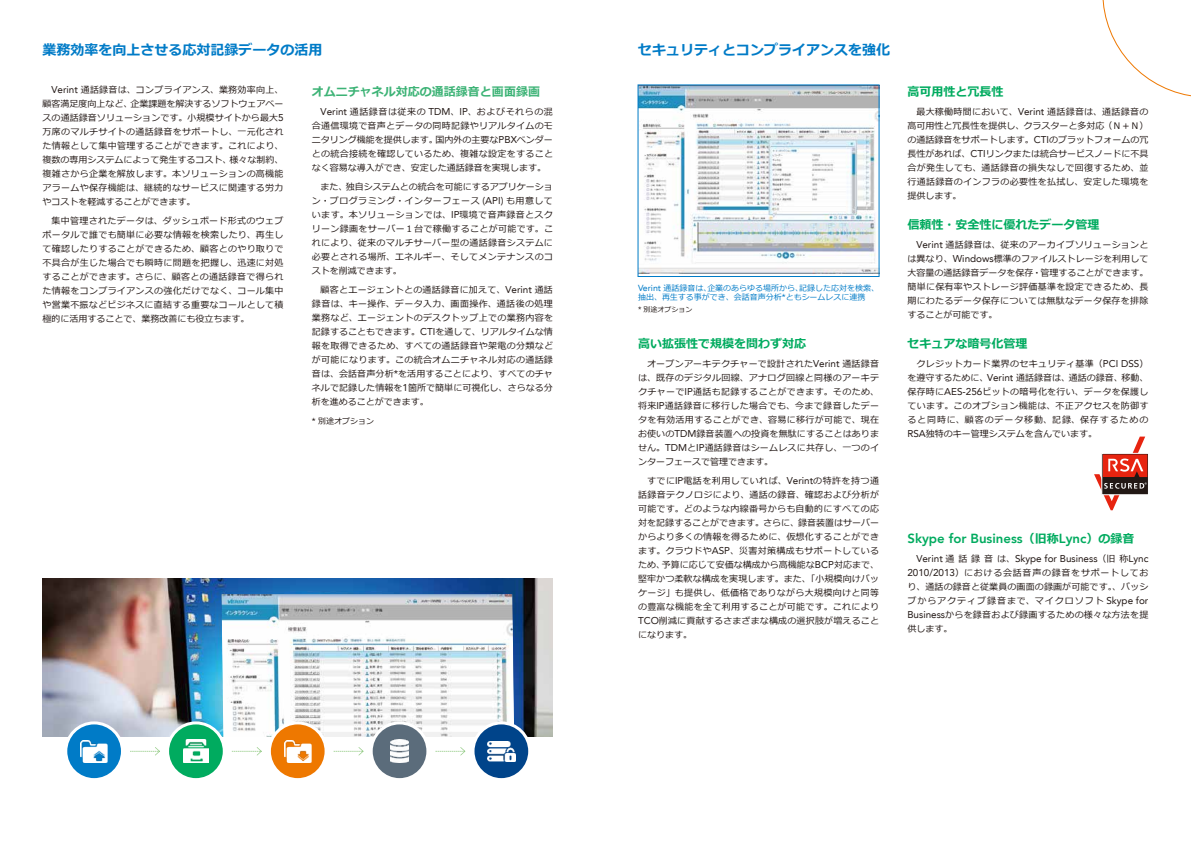
<style>
.page{position:relative;width:1191px;height:842px;background:#fff}
.page>*{position:absolute;margin:0;border:0;box-sizing:border-box;transform-origin:0 0}
.t1{font:700 14px "Meiryo";color:#007bc7}
.t2{font:800 13.2px "Avenir LT";color:#00ab5f}
.t3{font:700 12px "Meiryo";color:#00ab5f}
.t4{font:700 12px "Meiryo";color:#3db376}
.t5{font:9.9px "Avenir LT";color:#221815}
.t6{font:9px/14px "Meiryo";letter-spacing:.025em;color:#221815;text-align:justify}
.t7{font:8px/9px "Meiryo";color:#007bc7}
.t8{font:8px "Meiryo";color:#221815}
.t9{font:7px "Meiryo";color:#221815}
.s1{font-family:"Avenir LT";font-size:9.9px}
.s2{font-family:"Avenir LT";font-size:8.8px}
.s3{font-family:"Avenir LT";font-size:7.7px}
.s4{font-family:"Meiryo";font-weight:700;font-size:12px}
.s5{font-family:"Meiryo";font-size:9px}
</style>
<div class="page">
<svg style="left:1102px;top:0;width:89px;height:97px"></svg>
<img style="left:639px;top:86px;width:238px;height:188px">
<div style="left:637px;top:84px;width:242px;height:193px;border:1px solid #007bc7"></div>
<svg style="left:1147px;top:453px;width:1px;height:42px"></svg>
<svg style="left:1094px;top:437px;width:53px;height:73px"></svg>
<img style="left:43px;top:578px;width:510px;height:159px">
<img style="left:221px;top:594px;width:293px;height:143px">
<svg style="left:130px;top:747px;width:30px;height:8px"></svg>
<svg style="left:232px;top:747px;width:30px;height:8px"></svg>
<svg style="left:334px;top:747px;width:30px;height:8px"></svg>
<svg style="left:435px;top:747px;width:30px;height:8px"></svg>
<div style="left:66px;top:723px;width:56px;height:57px;background:#007bc7;border-radius:50%"></div>
<div style="left:64px;top:721px;width:60px;height:60px;border:3px solid #fff;border-radius:50%"></div>
<img style="left:80px;top:740px;width:28px;height:22px">
<div style="left:168px;top:723px;width:56px;height:57px;background:#00ab5f;border-radius:50%"></div>
<div style="left:166px;top:721px;width:60px;height:60px;border:3px solid #fff;border-radius:50%"></div>
<img style="left:183px;top:740px;width:25px;height:23px">
<div style="left:269px;top:723px;width:57px;height:57px;background:#ee7800;border-radius:50%"></div>
<div style="left:268px;top:721px;width:59px;height:60px;border:3px solid #fff;border-radius:50%"></div>
<img style="left:284px;top:740px;width:27px;height:22px">
<div style="left:371px;top:723px;width:57px;height:57px;background:#5b6c7b;border-radius:50%"></div>
<div style="left:370px;top:721px;width:59px;height:60px;border:3px solid #fff;border-radius:50%"></div>
<img style="left:390px;top:740px;width:18px;height:23px">
<div style="left:473px;top:723px;width:57px;height:57px;background:#00448a;border-radius:50%"></div>
<div style="left:471px;top:721px;width:60px;height:60px;border:3px solid #fff;border-radius:50%"></div>
<img style="left:487px;top:741px;width:28px;height:20px">
<h1 class="t1" style="left:43px;top:40px;width:281px">業務効率を向上させる応対記録データの活用</h1>
<h3 class="t4" style="left:312px;top:83px;width:230px">オムニチャネル対応の通話録音と画面録画</h3>
<p class="t6" style="left:312px;top:105px;width:242px;text-indent:9px"><span class="s1">Verint</span> 通話録音は従来の <span class="s1">TDM</span>、<span class="s1">IP</span>、およびそれらの混合通信環境で音声とデータの同時記録やリアルタイムのモニタリング機能を提供します。国内外の主要な<span class="s1">PBX</span>ベンダーとの統合接続を確認しているため、複雑な設定をすることなく容易な導入ができ、安定した通話録音を実現します。</p>
<p class="t6" style="left:312px;top:180px;width:242px;text-indent:9px">また、独自システムとの統合を可能にするアプリケーション・プログラミング・インターフェース <span class="s1">(API)</span> も用意しています。本ソリューションでは、<span class="s1">IP</span>環境で音声録音とスクリーン録画をサーバー１台で稼働することが可能です。これにより、従来のマルチサーバー型の通話録音システムに必要とされる場所、エネルギー、そしてメンテナンスのコストを削減できます。</p>
<p class="t6" style="left:312px;top:283px;width:242px;text-indent:9px">顧客とエージェントとの通話録音に加えて、<span class="s1">Verint</span> 通話録音は、キー操作、データ入力、画面操作、通話後の処理業務など、エージェントのデスクトップ上での業務内容を記録することもできます。<span class="s1">CTI</span>を通して、リアルタイムな情報を取得できるため、すべての通話録音や架電の分類などが可能になります。この統合オムニチャネル対応の通話録音は、会話音声分析<span class="s1">*</span>を活用することにより、すべてのチャネルで記録した情報を<span class="s1">1</span>箇所で簡単に可視化し、さらなる分析を進めることができます。</p>
<p class="t6" style="left:43px;top:83px;width:242px;text-indent:9px"><span class="s1">Verint</span> 通話録音は、コンプライアンス、業務効率向上、顧客満足度向上など、企業課題を解決するソフトウェアベースの通話録音ソリューションです。小規模サイトから最大<span class="s1">5</span>万席のマルチサイトの通話録音をサポートし、一元化された情報として集中管理することができます。これにより、複数の専用システムによって発生するコスト、様々な制約、複雑さから企業を解放します。本ソリューションの高機能アラームや保存機能は、継続的なサービスに関連する労力やコストを軽減することができます。</p>
<p class="t6" style="left:43px;top:214px;width:242px;text-indent:9px">集中管理されたデータは、ダッシュボード形式のウェブポータルで誰でも簡単に必要な情報を検索したり、再生して確認したりすることができるため、顧客とのやり取りで不具合が生じた場合でも瞬時に問題を把握し、迅速に対処することができます。さらに、顧客との通話録音で得られた情報をコンプライアンスの強化だけでなく、コール集中や営業不振などビジネスに直結する重要なコールとして積極的に活用することで、業務改善にも役立ちます。</p>
<p class="t8" style="left:312px;top:415px;width:64px"><span class="s2">*</span> 別途オプション</p>
<h1 class="t1" style="left:638px;top:40px;width:253px">セキュリティとコンプライアンスを強化</h1>
<p class="t7" style="left:638px;top:284px;width:242px"><span class="s2">Verint</span> 通話録音は、企業のあらゆる場所から、記録した応対を検索、抽出、再生する事ができ、会話音声分析<span class="s2">*</span>ともシームレスに連携</p>
<p class="t9" style="left:638px;top:305px;width:56px"><span class="s3">*</span> 別途オプション</p>
<h3 class="t3" style="left:638px;top:335px;width:169px">高い拡張性で規模を問わず対応</h3>
<p class="t6" style="left:638px;top:357px;width:243px;text-indent:9px">オープンアーキテクチャーで設計された<span class="s1">Verint</span> 通話録音は、既存のデジタル回線、アナログ回線と同様のアーキテクチャーで<span class="s1">IP</span>通話も記録することができます。そのため、将来<span class="s1">IP</span>通話録音に移行した場合でも、今まで録音したデータを有効活用することができ、容易に移行が可能で、現在お使いの<span class="s1">TDM</span>録音装置への投資を無駄にすることはありません。<span class="s1">TDM</span>と<span class="s1">IP</span>通話録音はシームレスに共存し、一つのインターフェースで管理できます。</p>
<p class="t6" style="left:638px;top:474px;width:242px;text-indent:9px">すでに<span class="s1">IP</span>電話を利用していれば、<span class="s1">Verint</span>の特許を持つ通話録音テクノロジにより、通話の録音、確認および分析が可能です。どのような内線番号からも自動的にすべての応対を記録することができます。さらに、録音装置はサーバーからより多くの情報を得るために、仮想化することができます。クラウドや<span class="s1">ASP</span>、災害対策構成もサポートしているため、予算に応じて安価な構成から高機能な<span class="s1">BCP</span>対応まで、堅牢かつ柔軟な構成を実現します。また、「小規模向けパッケージ」も提供し、低価格でありながら大規模向けと同等の豊富な機能を全て利用することが可能です。これにより<span class="s1">TCO</span>削減に貢献するさまざまな構成の選択肢が増えることになります。</p>
<h3 class="t3" style="left:907px;top:83px;width:97px">高可用性と冗長性</h3>
<p class="t6" style="left:907px;top:105px;width:242px;text-indent:9px">最大稼働時間において、<span class="s1">Verint</span> 通話録音は、通話録音の高可用性と冗長性を提供し、クラスターと多対応（Ｎ＋Ｎ）の通話録音をサポートします。<span class="s1">CTI</span>のプラットフォームの冗長性があれば、<span class="s1">CTI</span>リンクまたは統合サービスノードに不具合が発生しても、通話録音の損失なしで回復するため、並行通話録音のインフラの必要性を払拭し、安定した環境を提供します。</p>
<h3 class="t3" style="left:907px;top:216px;width:194px">信頼性・安全性に優れたデータ管理</h3>
<p class="t6" style="left:907px;top:238px;width:242px;text-indent:9px"><span class="s1">Verint</span> 通話録音は、従来のアーカイブソリューションとは異なり、<span class="s1">Windows</span>標準のファイルストレージを利用して大容量の通話録音データを保存・管理することができます。簡単に保有率やストレージ評価基準を設定できるため、長期にわたるデータ保存については無駄なデータ保存を排除することが可能です。</p>
<h3 class="t3" style="left:907px;top:335px;width:121px">セキュアな暗号化管理</h3>
<p class="t6" style="left:907px;top:357px;width:242px;text-indent:9px">クレジットカード業界のセキュリティ基準（<span class="s1">PCI DSS</span>）を遵守するために、<span class="s1">Verint</span> 通話録音は、通話の録音、移動、保存時に<span class="s1">AES-256</span>ビットの暗号化を行い、データを保護しています。このオプション機能は、不正アクセスを防御すると同時に、顧客のデータ移動、記録、保存するための<span class="s1">RSA</span>独特のキー管理システムを含んでいます。</p>
<h2 class="t2" style="left:907px;top:530px;width:228px">Skype for Business<span class="s4">（旧称</span>Lync<span class="s4">）の録音</span></h2>
<p class="t5" style="left:916px;top:552px;width:233px">Verint <span class="s5">通話録音は、</span>Skype for Business<span class="s5">（旧称</span>Lync</p>
<p class="t6" style="left:907px;top:566px;width:242px"><span class="s1">2010/2013</span>）における会話音声の録音をサポートしており、通話の録音と従業員の画面の録画が可能です。、パッシブからアクティブ録音まで、マイクロソフト <span class="s1">Skype for Business</span>からを録音および録画するための様々な方法を提供します。</p>
</div>
